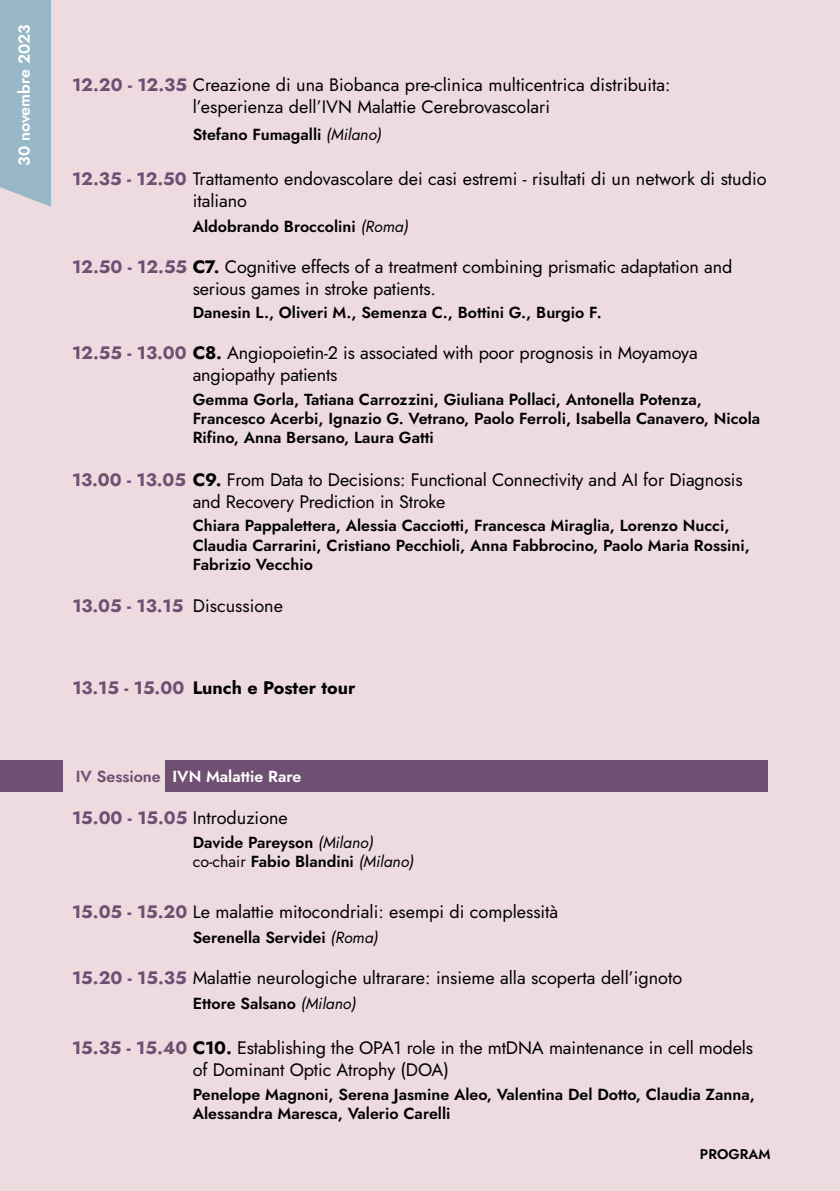
<style>
.page{position:relative;width:840px;height:1191px;background:#fff}
.page>*{position:absolute;margin:0;border:0;box-sizing:border-box;transform-origin:0 0}
.t1{font:18px "Jost";letter-spacing:-.005em;color:#020203}
.t2{font:700 18px "Jost";color:#705072}
.t3{font:700 18px "Jost";color:#020203}
.t4{font:600 16px/19.2px "Jost";color:#020203}
.t5{font:600 16px "Jost";color:#fff}
.t6{font:600 14px "Jost";color:#020203}
.s1{font-weight:700;color:#705072}
.s2{font-weight:400;font-style:italic}
.s3{font-weight:700}
.s4{color:#705072}
.s5{font-weight:400}
</style>
<div class="page">
<div style="left:0;top:0;width:839px;height:1191px;background:#eedbe0"></div>
<div style="left:0;top:0;width:51px;height:207px;background:#98b8c7"></div>
<div style="left:0;top:760px;width:62px;height:31px;background:#705072"></div>
<div style="left:166px;top:760px;width:601px;height:31px;background:#705072"></div>
<p class="t5" style="left:13px;top:166px;width:143px;rotate:-90deg">30 novembre 2023</p>
<p class="t1" style="left:72px;top:73px;width:599px"><span class="s1">12.20 - 12.35</span> Creazione di una Biobanca pre-clinica multicentrica distribuita:</p>
<p class="t4" style="left:192px;top:125px;width:190px">Stefano Fumagalli <span class="s2">(Milano)</span></p>
<p class="t1" style="left:192px;top:94px;width:358px">l’esperienza dell’IVN Malattie Cerebrovascolari</p>
<p class="t1" style="left:72px;top:167px;width:695px"><span class="s1">12.35 - 12.50</span> Trattamento endovascolare dei casi estremi - risultati di un network di studio</p>
<p class="t4" style="left:192px;top:217px;width:217px">Aldobrando Broccolini <span class="s2">(Roma)</span></p>
<p class="t1" style="left:192px;top:188px;width:56px">italiano</p>
<p class="t1" style="left:72px;top:254px;width:661px"><span class="s1">12.50 - 12.55</span> <span class="s3">C7.</span> Cognitive effects of a treatment combining prismatic adaptation and</p>
<p class="t1" style="left:192px;top:276px;width:244px">serious games in stroke patients.</p>
<p class="t4" style="left:192px;top:303px;width:410px">Danesin L., Oliveri M., Semenza C., Bottini G., Burgio F.</p>
<p class="t1" style="left:72px;top:341px;width:627px"><span class="s1">12.55 - 13.00</span> <span class="s3">C8.</span> Angiopoietin-2 is associated with poor prognosis in Moyamoya</p>
<p class="t1" style="left:192px;top:362px;width:146px">angiopathy patients</p>
<p class="t4" style="left:192px;top:390px;width:568px">Gemma Gorla, Tatiana Carrozzini, Giuliana Pollaci, Antonella Potenza,<br>Francesco Acerbi, Ignazio G. Vetrano, Paolo Ferroli, Isabella Canavero, Nicola<br>Rifino, Anna Bersano, Laura Gatti</p>
<p class="t1" style="left:72px;top:467px;width:671px"><span class="s1">13.00 - 13.05</span> <span class="s3">C9.</span> From Data to Decisions: Functional Connectivity and AI for Diagnosis</p>
<p class="t1" style="left:192px;top:489px;width:254px">and Recovery Prediction in Stroke</p>
<p class="t4" style="left:192px;top:516px;width:558px">Chiara Pappalettera, Alessia Cacciotti, Francesca Miraglia, Lorenzo Nucci,<br>Claudia Carrarini, Cristiano Pecchioli, Anna Fabbrocino, Paolo Maria Rossini,<br>Fabrizio Vecchio</p>
<p class="t2" style="left:72px;top:594px;width:112px">13.05 - 13.15</p>
<p class="t1" style="left:193px;top:594px;width:91px">Discussione</p>
<p class="t2" style="left:72px;top:675px;width:113px">13.15 - 15.00</p>
<p class="t3" style="left:193px;top:675px;width:164px">Lunch e Poster tour</p>
<p class="t5" style="left:76px;top:765px;width:227px"><span class="s4">IV Sessione</span> IVN Malattie Rare</p>
<p class="t1" style="left:72px;top:806px;width:217px"><span class="s1">15.00 - 15.05</span> Introduzione</p>
<p class="t4" style="left:192px;top:833px;width:223px">Davide Pareyson <span class="s2">(Milano) </span><span class="s5">co-chair</span> Fabio Blandini <span class="s2">(Milano)</span></p>
<p class="t1" style="left:72px;top:899px;width:487px"><span class="s1">15.05 - 15.20</span> Le malattie mitocondriali: esempi di complessità</p>
<p class="t4" style="left:192px;top:928px;width:187px">Serenella Servidei <span class="s2">(Roma)</span></p>
<p class="t1" style="left:72px;top:965px;width:611px"><span class="s1">15.20 - 15.35</span> Malattie neurologiche ultrarare: insieme alla scoperta dell’ignoto</p>
<p class="t4" style="left:192px;top:993px;width:165px">Ettore Salsano <span class="s2">(Milano)</span></p>
<p class="t1" style="left:72px;top:1035px;width:682px"><span class="s1">15.35 - 15.40</span> <span class="s3">C10.</span> Establishing the OPA1 role in the mtDNA maintenance in cell models</p>
<p class="t1" style="left:192px;top:1057px;width:257px">of Dominant Optic Atrophy (DOA)</p>
<p class="t4" style="left:192px;top:1084px;width:563px">Penelope Magnoni, Serena Jasmine Aleo, Valentina Del Dotto, Claudia Zanna,<br>Alessandra Maresca, Valerio Carelli</p>
<p class="t6" style="left:699px;top:1145px;width:72px">PROGRAM</p>
</div>
